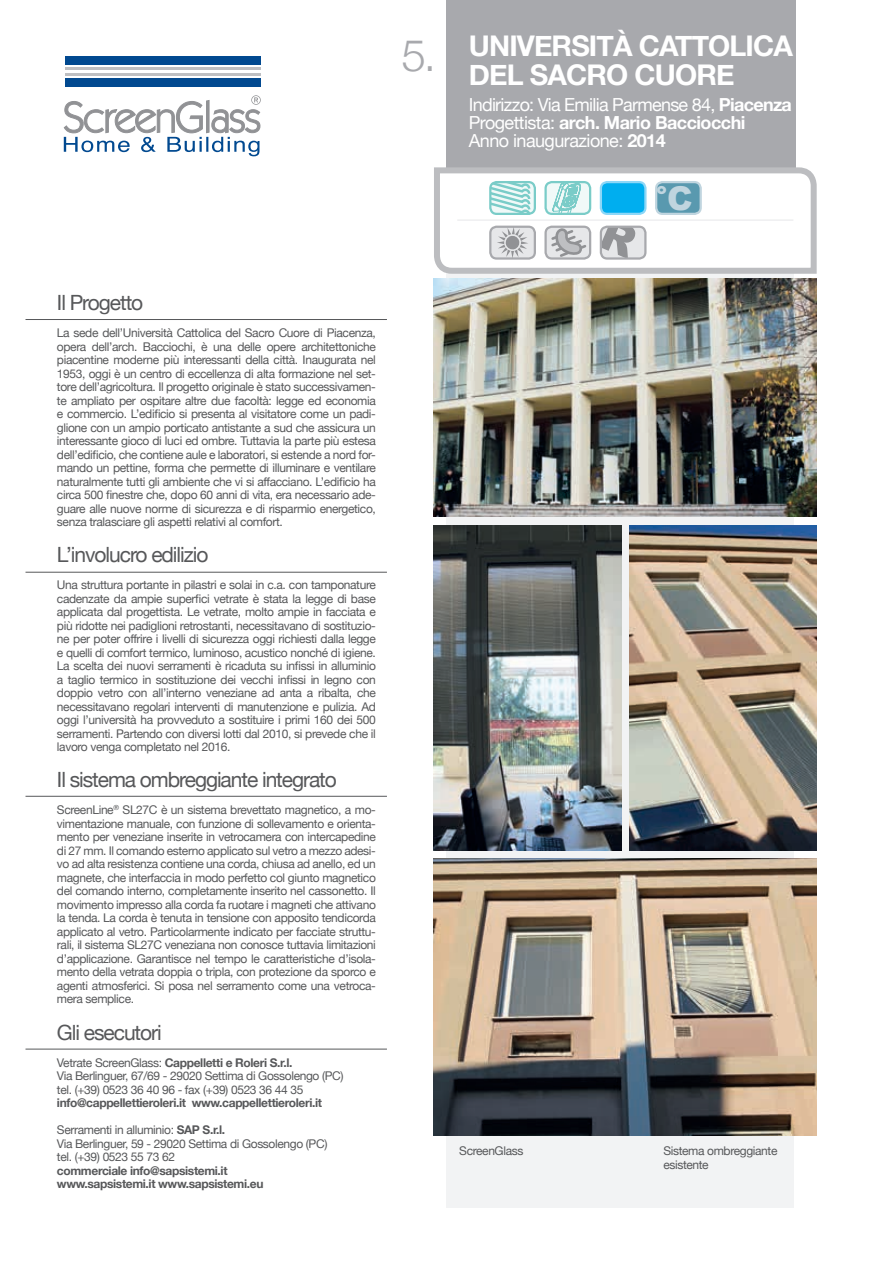
<style>
.page{position:relative;width:893px;height:1263px;background:#fff}
.page>*{position:absolute;margin:0;border:0;box-sizing:border-box;transform-origin:0 0}
.t1{font:300 44.1px "Helvetica Neue";color:#a8a9ad}
.t2{font:900 32.85px "Arial";color:#c0d5df}
.t3{font:700 28.5px/28.5px "Helvetica Neue";letter-spacing:-.03em;color:#fff}
.t4{font:21px "Helvetica Neue";letter-spacing:-.05em;color:#57585a}
.t5{font:18px/18px "Helvetica Neue";letter-spacing:-.04em;color:#fff}
.t6{font:12px/13.5px "Helvetica Neue";letter-spacing:-.03em;color:#57585a;text-align:justify}
.t7{font:700 12px/13.5px "Helvetica Neue";letter-spacing:-.03em;color:#57585a}
.s1{font-weight:700}
</style>
<div class="page">
<div style="left:446px;top:138px;width:348px;height:1070px;background:#f2f3f4"></div>
<hr style="left:65px;top:73px;width:196px;height:3px;background:#bebfc2">
<hr style="left:65px;top:67px;width:196px;height:3px;background:#bebfc2">
<div style="left:65px;top:56px;width:196px;height:8px;background:#014990"></div>
<div style="left:65px;top:79px;width:196px;height:8px;background:#014990"></div>
<svg style="left:64px;top:95px;width:197px;height:61px"></svg>
<img style="left:434px;top:279px;width:383px;height:238px">
<img style="left:434px;top:525px;width:187px;height:325px">
<img style="left:630px;top:525px;width:187px;height:325px">
<img style="left:434px;top:859px;width:383px;height:276px">
<div style="left:446px;top:0;width:350px;height:177px;background:#a8a9ad"></div>
<hr style="left:26px;top:319px;width:361px;height:1px;background:#57585a">
<hr style="left:26px;top:572px;width:361px;height:1px;background:#57585a">
<hr style="left:26px;top:796px;width:361px;height:1px;background:#57585a">
<hr style="left:26px;top:1049px;width:361px;height:1px;background:#57585a">
<svg style="left:434px;top:167px;width:383px;height:107px"></svg>
<h1 class="t1" style="left:401px;top:29px;width:36px">5.</h1>
<h3 class="t3" style="left:469px;top:31px;width:326px">UNIVERSITÀ CATTOLICA<br>DEL SACRO CUORE</h3>
<h3 class="t5" style="left:469px;top:95px;width:325px">Indirizzo: Via Emilia Parmense 84, <span class="s1">Piacenza<br></span>Progettista: <span class="s1">arch. Mario Bacciocchi<br></span>Anno inaugurazione: <span class="s1">2014</span></h3>
<h2 class="t2" style="left:655px;top:174px;width:39px">°C</h2>
<h3 class="t4" style="left:57px;top:290px;width:88px">Il Progetto</h3>
<p class="t6" style="left:57px;top:326px;width:320px">La sede dell’Università Cattolica del Sacro Cuore di Piacenza, opera dell’arch. Bacciochi, è una delle opere architettoniche piacentine moderne più interessanti della città. Inaugurata nel 1953, oggi è un centro di eccellenza di alta formazione nel set&shy;tore dell’agricoltura. Il progetto originale è stato successivamen&shy;te ampliato per ospitare altre due facoltà: legge ed economia e commercio. L’edificio si presenta al visitatore come un padi&shy;glione con un ampio porticato antistante a sud che assicura un interessante gioco di luci ed ombre. Tuttavia la parte più estesa dell’edificio, che contiene aule e laboratori, si estende a nord for&shy;mando un pettine, forma che permette di illuminare e ventilare naturalmente tutti gli ambiente che vi si affacciano. L’edificio ha circa 500 finestre che, dopo 60 anni di vita, era necessario ade&shy;guare alle nuove norme di sicurezza e di risparmio energetico, senza tralasciare gli aspetti relativi al comfort.</p>
<h3 class="t4" style="left:57px;top:542px;width:153px">L’involucro edilizio</h3>
<p class="t6" style="left:57px;top:578px;width:320px">Una struttura portante in pilastri e solai in c.a. con tamponature cadenzate da ampie superfici vetrate è stata la legge di base applicata dal progettista. Le vetrate, molto ampie in facciata e più ridotte nei padiglioni retrostanti, necessitavano di sostituzio&shy;ne per poter offrire i livelli di sicurezza oggi richiesti dalla legge e quelli di comfort termico, luminoso, acustico nonché di igiene.<br>La scelta dei nuovi serramenti è ricaduta su infissi in alluminio a taglio termico in sostituzione dei vecchi infissi in legno con doppio vetro con all’interno veneziane ad anta a ribalta, che necessitavano regolari interventi di manutenzione e pulizia. Ad oggi l’università ha provveduto a sostituire i primi 160 dei 500 serramenti. Partendo con diversi lotti dal 2010, si prevede che il lavoro venga completato nel 2016.</p>
<h3 class="t4" style="left:57px;top:767px;width:281px">Il sistema ombreggiante integrato</h3>
<p class="t6" style="left:57px;top:803px;width:320px">ScreenLine<sup>®</sup> SL27C è un sistema brevettato magnetico, a mo&shy;vimentazione manuale, con funzione di sollevamento e orienta&shy;mento per veneziane inserite in vetrocamera con intercapedine di 27 mm. Il comando esterno applicato sul vetro a mezzo adesi&shy;vo ad alta resistenza contiene una corda, chiusa ad anello, ed un magnete, che interfaccia in modo perfetto col giunto magnetico del comando interno, completamente inserito nel cassonetto. Il movimento impresso alla corda fa ruotare i magneti che attivano la tenda. La corda è tenuta in tensione con apposito tendicorda applicato al vetro. Particolarmente indicato per facciate struttu&shy;rali, il sistema SL27C veneziana non conosce tuttavia limitazioni d’applicazione. Garantisce nel tempo le caratteristiche d’isola&shy;mento della vetrata doppia o tripla, con protezione da sporco e agenti atmosferici. Si posa nel serramento come una vetroca&shy;mera semplice.</p>
<h3 class="t4" style="left:57px;top:1020px;width:106px">Gli esecutori</h3>
<p class="t6" style="left:57px;top:1056px;width:288px;text-align:left">Vetrate ScreenGlass: <span class="s1">Cappelletti e Roleri S.r.l.<br></span>Via Berlinguer, 67/69 - 29020 Settima di Gossolengo (PC) tel. (+39) 0523 36 40 96 - fax (+39) 0523 36 44 35</p>
<p class="t7" style="left:57px;top:1096px;width:267px">info@cappellettieroleri.it www.cappellettieroleri.it</p>
<p class="t6" style="left:57px;top:1123px;width:272px;text-align:left">Serramenti in alluminio: <span class="s1">SAP S.r.l.<br></span>Via Berlinguer, 59 - 29020 Settima di Gossolengo (PC) tel. (+39) 0523 55 73 62</p>
<p class="t7" style="left:57px;top:1164px;width:208px">commerciale info@sapsistemi.it www.sapsistemi.it www.sapsistemi.eu</p>
<p class="t6" style="left:459px;top:1144px;width:66px">ScreenGlass</p>
<p class="t6" style="left:663px;top:1144px;width:116px">Sistema ombreggiante esistente</p>
</div>
